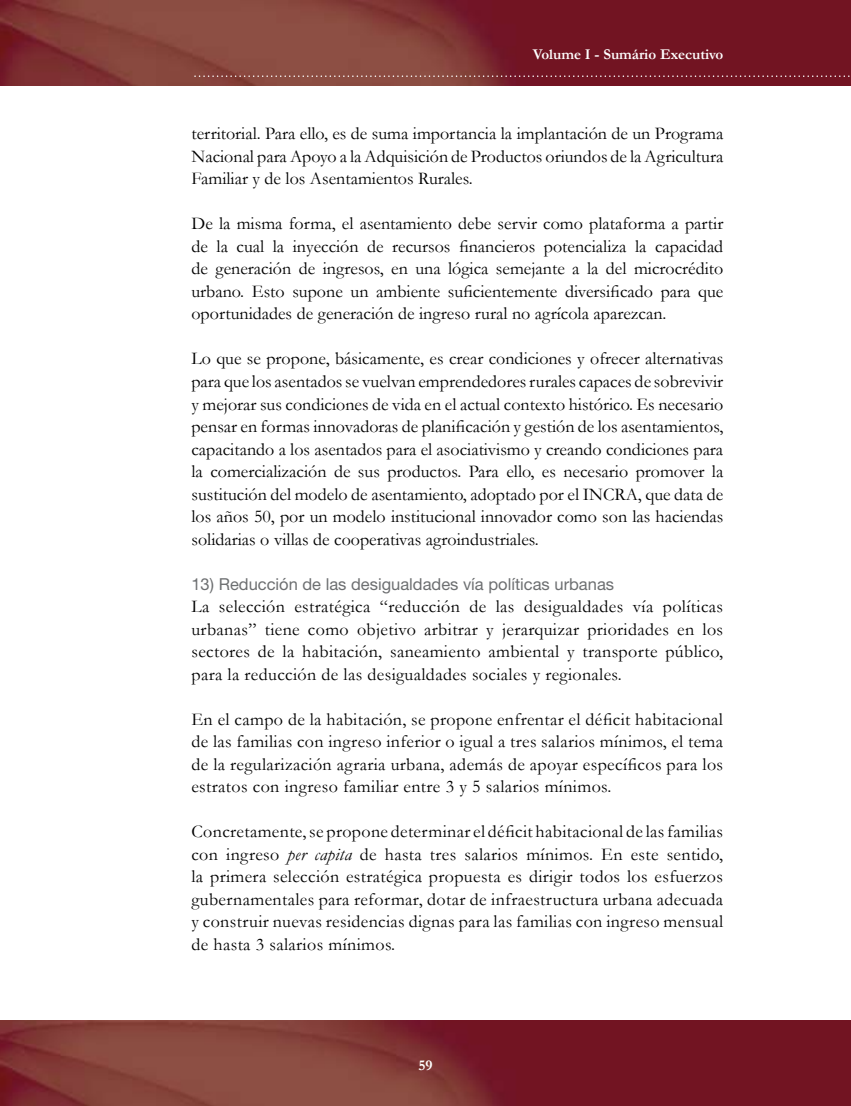
<style>
.page{position:relative;width:851px;height:1106px;background:#fff}
.page>*{position:absolute;margin:0;border:0;box-sizing:border-box;transform-origin:0 0}
.t1{font:18px/22.5px "Garamond";letter-spacing:.02em;color:#000;text-align:justify}
.t2{font:16.5px "Helvetica Neue LT Std";color:#6d6f71}
.t3{font:700 15px "Garamond";color:#fff}
.s1{font-style:italic}
</style>
<div class="page">
<img style="left:0;top:1020px;width:850px;height:86px">
<img style="left:0;top:0;width:850px;height:85px">
<svg style="left:194px;top:75px;width:656px;height:2px"></svg>
<p class="t3" style="left:532px;top:44px;width:192px">Volume I - Sumário Executivo</p>
<p class="t1" style="left:191px;top:122px;width:533px">territorial. Para ello, es de suma importancia la implantación de un Programa Nacional para Apoyo a la Adquisición de Productos oriundos de la Agricultura Familiar y de los Asentamientos Rurales.</p>
<p class="t1" style="left:191px;top:212px;width:533px">De la misma forma, el asentamiento debe servir como plataforma a partir de la cual la inyección de recursos financieros potencializa la capacidad de generación de ingresos, en una lógica semejante a la del microcrédito urbano. Esto supone un ambiente suficientemente diversificado para que oportunidades de generación de ingreso rural no agrícola aparezcan.</p>
<p class="t1" style="left:191px;top:347px;width:533px">Lo que se propone, básicamente, es crear condiciones y ofrecer alternativas para que los asentados se vuelvan emprendedores rurales capaces de sobrevivir y mejorar sus condiciones de vida en el actual contexto histórico. Es necesario pensar en formas innovadoras de planificación y gestión de los asentamientos, capacitando a los asentados para el asociativismo y creando condiciones para la comercialización de sus productos. Para ello, es necesario promover la sustitución del modelo de asentamiento, adoptado por el INCRA, que data de los años 50, por un modelo institucional innovador como son las haciendas solidarias o villas de cooperativas agroindustriales.</p>
<p class="t2" style="left:191px;top:574px;width:424px">13) Reducción de las desigualdades vía políticas urbanas</p>
<p class="t1" style="left:191px;top:594px;width:533px">La selección estratégica “reducción de las desigualdades vía políticas urbanas” tiene como objetivo arbitrar y jerarquizar prioridades en los sectores de la habitación, saneamiento ambiental y transporte público, para la reducción de las desigualdades sociales y regionales.</p>
<p class="t1" style="left:191px;top:707px;width:533px">En el campo de la habitación, se propone enfrentar el déficit habitacional de las familias con ingreso inferior o igual a tres salarios mínimos, el tema de la regularización agraria urbana, además de apoyar específicos para los estratos con ingreso familiar entre 3 y 5 salarios mínimos.</p>
<p class="t1" style="left:191px;top:819px;width:533px">Concretamente, se propone determinar el déficit habitacional de las familias con ingreso <span class="s1">per capita</span> de hasta tres salarios mínimos. En este sentido, la primera selección estratégica propuesta es dirigir todos los esfuerzos gubernamentales para reformar, dotar de infraestructura urbana adecuada y construir nuevas residencias dignas para las familias con ingreso mensual de hasta 3 salarios mínimos.</p>
<p class="t3" style="left:418px;top:1055px;width:16px">59</p>
</div>
